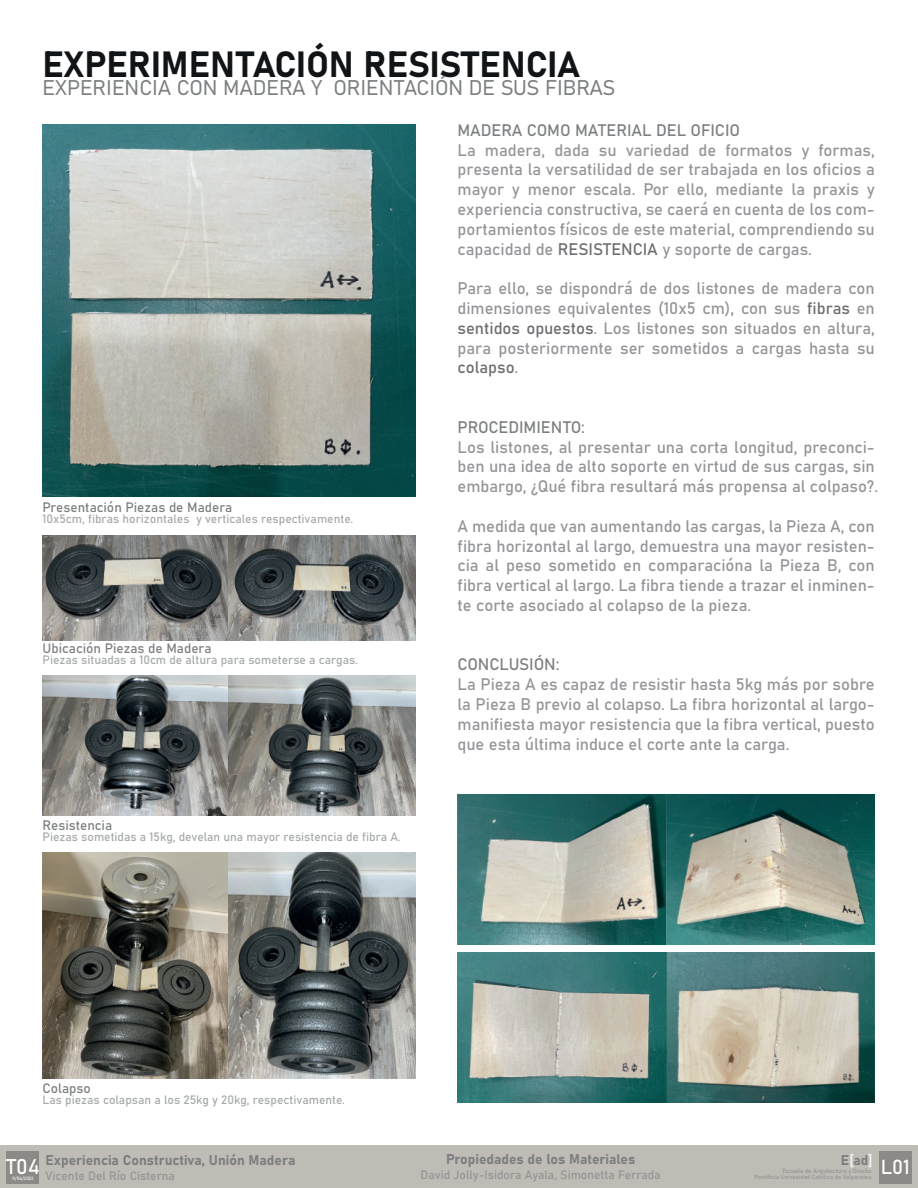
<style>
.page{position:relative;width:918px;height:1188px;background:#fff}
.page>*{position:absolute;margin:0;border:0;box-sizing:border-box;transform-origin:0 0}
.t1{font:36px "Bahnschrift";color:#111416}
.t2{font:21px "Bahnschrift";letter-spacing:-.01em;color:#7c7f81}
.t3{font:21px "Bahnschrift";color:#fff}
.t4{font:19.95px "Bahnschrift";color:#fff}
.t5{font:16.5px/19.8px "Bahnschrift";color:#939598;text-align:justify}
.t6{font:16.5px "Bahnschrift";letter-spacing:-.01em;color:#7c7f81}
.t7{font:13.95px "Bahnschrift";color:#7c7f81}
.t8{font:13.5px "Bahnschrift";color:#7c7f81}
.t9{font:12px "Bahnschrift";color:#a7aaaa}
.t10{font:12px "Bahnschrift";color:#939595}
.t11{font:6px/6px "Bahnschrift";color:#939595;text-align:right}
.t12{font:4.65px "Bahnschrift";color:#fff}
.s1{color:#6c6d70}
.s2{color:#f1f3f2}
</style>
<div class="page">
<div style="left:0;top:1145px;width:918px;height:43px;background:#bfbbb5"></div>
<div style="left:6px;top:1151px;width:33px;height:33px;background:#8d8986"></div>
<div style="left:879px;top:1151px;width:33px;height:33px;background:#8d8986"></div>
<img style="left:458px;top:794px;width:417px;height:151px">
<img style="left:458px;top:952px;width:417px;height:151px">
<img style="left:43px;top:124px;width:372px;height:373px">
<img style="left:43px;top:536px;width:372px;height:104px">
<img style="left:43px;top:676px;width:372px;height:140px">
<img style="left:43px;top:853px;width:372px;height:226px">
<h1 class="t1" style="left:43px;top:37px;width:539px">EXPERIMENTACIÓN RESISTENCIA</h1>
<p class="t2" style="left:43px;top:72px;width:574px">EXPERIENCIA CON MADERA Y ORIENTACIÓN DE SUS FIBRAS</p>
<p class="t8" style="left:43px;top:497px;width:191px">Presentación Piezas de Madera</p>
<p class="t9" style="left:43px;top:510px;width:312px">10x5cm, fibras horizontales y verticales respectivamente.</p>
<p class="t8" style="left:43px;top:638px;width:170px">Ubicación Piezas de Madera</p>
<p class="t9" style="left:43px;top:650px;width:317px">Piezas situadas a 10cm de altura para someterse a cargas.</p>
<p class="t8" style="left:43px;top:815px;width:71px">Resistencia</p>
<p class="t9" style="left:43px;top:827px;width:360px">Piezas sometidas a 15kg, develan una mayor resistencia de fibra A.</p>
<p class="t6" style="left:458px;top:117px;width:284px">MADERA COMO MATERIAL DEL OFICIO</p>
<p class="t5" style="left:458px;top:139px;width:419px">La madera, dada su variedad de formatos y formas, presenta la versatilidad de ser trabajada en los oficios a mayor y menor escala. Por ello, mediante la praxis y experiencia constructiva, se caerá en cuenta de los com&shy;portamientos físicos de este material, comprendiendo su capacidad de <span class="s1">RESISTENCIA</span> y soporte de cargas.</p>
<p class="t5" style="left:458px;top:277px;width:419px">Para ello, se dispondrá de dos listones de madera con dimensiones equivalentes (10x5 cm), con sus <span class="s1">fibras</span> en <span class="s1">sentidos opuestos</span>. Los listones son situados en altura, para posteriormente ser sometidos a cargas hasta su <span class="s1">colapso</span>.</p>
<p class="t6" style="left:458px;top:414px;width:129px">PROCEDIMIENTO:</p>
<p class="t5" style="left:458px;top:436px;width:422px;text-align:left">Los listones, al presentar una corta longitud, preconci&shy;ben una idea de alto soporte en virtud de sus cargas, sin embargo, ¿Qué fibra resultará más propensa al colpaso?.</p>
<p class="t5" style="left:458px;top:515px;width:419px">A medida que van aumentando las cargas, la Pieza A, con fibra horizontal al largo, demuestra una mayor resisten&shy;cia al peso sometido en comparacióna la Pieza B, con fibra vertical al largo. La fibra tiende a trazar el inminen&shy;te corte asociado al colapso de la pieza.</p>
<p class="t6" style="left:458px;top:652px;width:103px">CONCLUSIÓN:</p>
<p class="t5" style="left:458px;top:673px;width:419px">La Pieza A es capaz de resistir hasta 5kg más por sobre la Pieza B previo al colapso. La fibra horizontal al largo&shy;manifiesta mayor resistencia que la fibra vertical, puesto que esta última induce el corte ante la carga.</p>
<p class="t8" style="left:43px;top:1078px;width:50px">Colapso</p>
<p class="t9" style="left:43px;top:1090px;width:304px">Las piezas colapsan a los 25kg y 20kg, respectivamente.</p>
<p class="t7" style="left:46px;top:1150px;width:251px">Experiencia Constructiva, Unión Madera</p>
<p class="t10" style="left:46px;top:1166px;width:131px">Vicente Del Río Cisterna</p>
<p class="t3" style="left:6px;top:1151px;width:35px">T04</p>
<p class="t12" style="left:12px;top:1174px;width:23px">11/04/2022</p>
<p class="t7" style="left:446px;top:1149px;width:191px">Propiedades de los Materiales</p>
<p class="t10" style="left:421px;top:1165px;width:242px">David Jolly-Isidora Ayala, Simonetta Ferrada</p>
<p class="t7" style="left:841px;top:1149px;width:33px">E<span class="s2">[</span>ad<span class="s2">]</span></p>
<p class="t11" style="left:755px;top:1167px;width:120px">Escuela de Arquitectura y Diseño.<br>Pontificia Univesidad Católica de Valparaíso.</p>
<p class="t4" style="left:881px;top:1152px;width:30px">L01</p>
</div>
